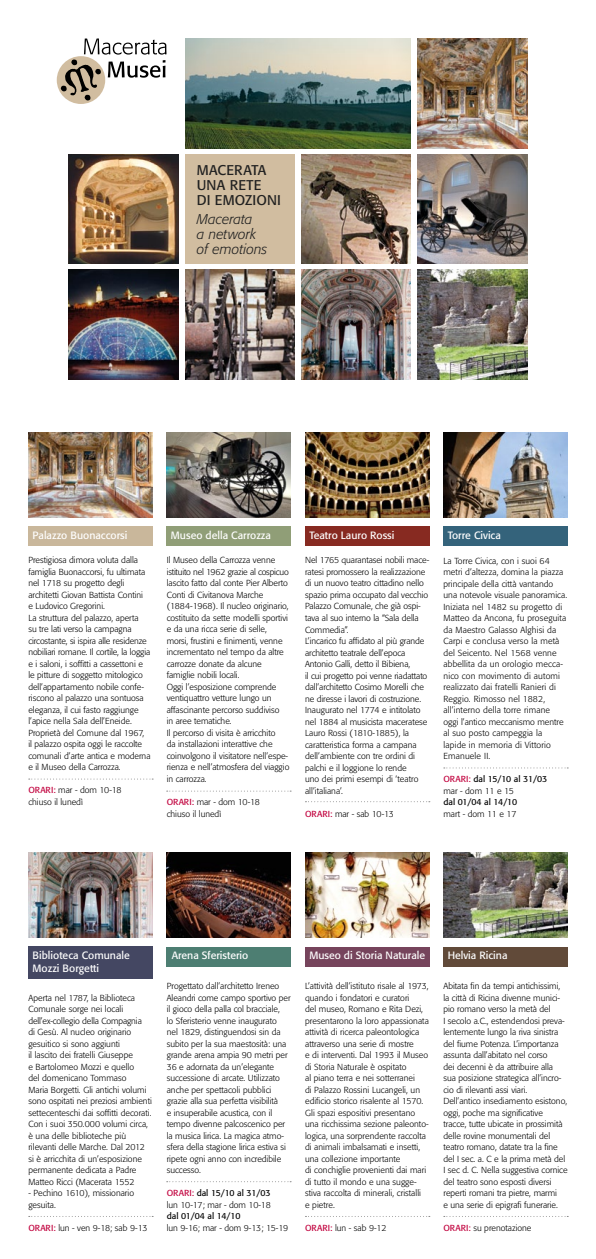
<style>
.page{position:relative;width:596px;height:1259px;background:#fff}
.page>*{position:absolute;margin:0;border:0;box-sizing:border-box;transform-origin:0 0}
.t1{font:italic 300 14px/15px "Formata";letter-spacing:.005em;color:#212121}
.t2{font:14px/15px "Formata";letter-spacing:.015em;color:#212121}
.t3{font:10.5px/12.6px "Formata";color:#fff}
.t4{font:300 8.7px/11.5px "Formata";color:#000}
.t5{font:300 8.7px/11.5px "Formata";letter-spacing:.02em;color:#000}
.t6{font:8.7px/11.5px "Formata";color:#000}
.t7{font:8.7px "Formata";letter-spacing:-.03em;color:#000}
.s1{font-weight:400;color:#c20540}
.s2{color:#c20540}
.s3{font-weight:300}
.s4{font-weight:400}
</style>
<div class="page">
<div style="left:28px;top:526px;width:124px;height:20px;background:#c9b79b"></div>
<div style="left:167px;top:526px;width:124px;height:20px;background:#909e77"></div>
<div style="left:305px;top:526px;width:124px;height:20px;background:#872a21"></div>
<div style="left:443px;top:526px;width:124px;height:20px;background:#34637b"></div>
<div style="left:28px;top:946px;width:124px;height:32px;background:#444762"></div>
<div style="left:167px;top:946px;width:124px;height:20px;background:#4d7e72"></div>
<div style="left:305px;top:946px;width:124px;height:20px;background:#76445c"></div>
<div style="left:443px;top:946px;width:124px;height:20px;background:#614a39"></div>
<img style="left:28px;top:432px;width:124px;height:85px">
<img style="left:28px;top:852px;width:124px;height:85px">
<img style="left:305px;top:432px;width:124px;height:85px">
<img style="left:305px;top:852px;width:124px;height:85px">
<div style="left:57px;top:56px;width:48px;height:48px;background:#d1bda0;border-radius:50%"></div>
<svg style="left:61px;top:38px;width:105px;height:63px"></svg>
<div style="left:185px;top:154px;width:109px;height:110px;background:#d1bda0"></div>
<img style="left:69px;top:154px;width:109px;height:110px">
<img style="left:417px;top:154px;width:110px;height:110px">
<img style="left:185px;top:38px;width:225px;height:110px">
<img style="left:417px;top:38px;width:110px;height:110px">
<img style="left:69px;top:269px;width:109px;height:110px">
<img style="left:301px;top:154px;width:109px;height:110px">
<img style="left:185px;top:269px;width:109px;height:110px">
<img style="left:417px;top:269px;width:110px;height:110px">
<img style="left:301px;top:269px;width:109px;height:110px">
<img style="left:167px;top:432px;width:124px;height:85px">
<img style="left:167px;top:852px;width:124px;height:85px">
<img style="left:443px;top:432px;width:124px;height:85px">
<img style="left:443px;top:852px;width:124px;height:85px">
<svg style="left:29px;top:778px;width:124px;height:1px"></svg>
<svg style="left:167px;top:790px;width:124px;height:1px"></svg>
<svg style="left:305px;top:801px;width:124px;height:1px"></svg>
<svg style="left:443px;top:767px;width:125px;height:1px"></svg>
<svg style="left:29px;top:1216px;width:124px;height:1px"></svg>
<svg style="left:167px;top:1181px;width:124px;height:1px"></svg>
<svg style="left:305px;top:1216px;width:124px;height:1px"></svg>
<svg style="left:443px;top:1216px;width:125px;height:1px"></svg>
<h1 class="t2" style="left:197px;top:162px;width:86px">Macerata una rete<br>di emozion i</h1>
<h1 class="t1" style="left:197px;top:211px;width:72px">Macerata<br>a network of emotions</h1>
<p class="t3" style="left:33px;top:529px;width:96px">Palazzo Buonaccorsi</p>
<p class="t3" style="left:171px;top:529px;width:101px">Museo della Carrozza</p>
<p class="t3" style="left:309px;top:529px;width:87px">Teatro Lauro Rossi</p>
<p class="t3" style="left:447px;top:529px;width:55px">Torre Civica</p>
<p class="t4" style="left:28px;top:554px;width:124px">Prestigiosa dimora voluta dalla famiglia Buonaccorsi, fu ultimata nel 1718 su progetto degli architetti Giovan Battista Contini<br>e Ludovico Gregorini.<br>La struttura del palazzo, aperta<br>su tre lati verso la campagna circostante, si ispira alle residenze nobiliari romane. Il cortile, la loggia e i saloni, i soffitti a cassettoni e le pitture di soggetto mitologico dell’appartamento nobile confe&shy;riscono al palazzo una sontuosa eleganza, il cui fasto raggiunge l’apice nella Sala dell’Eneide.<br>Proprietà del Comune dal 1967,<br>il palazzo ospita oggi le raccolte comunali d’arte antica e moderna e il Museo della Carrozza.</p>
<p class="t4" style="left:28px;top:784px;width:95px"><span class="s1">Orari:</span> mar - dom 10-18 chiuso il lunedì</p>
<p class="t4" style="left:167px;top:554px;width:124px">Il Museo della Carrozza venne istituito nel 1962 grazie al cospicuo lascito fatto dal conte Pier Alberto<br>Conti di Civitanova Marche (1884-1968). Il nucleo originario, costituito da sette modelli sportivi e da una ricca serie di selle, morsi, frustini e finimenti, venne incrementato nel tempo da altre carrozze donate da alcune famiglie nobili locali.<br>Oggi l’esposizione comprende ventiquattro vetture lungo un affascinante percorso suddiviso<br>in aree tematiche.<br>Il percorso di visita è arricchito<br>da installazioni interattive che coinvolgono il visitatore nell’espe&shy;rienza e nell’atmosfera del viaggio in carrozza.</p>
<p class="t4" style="left:167px;top:796px;width:95px"><span class="s1">Orari:</span> mar - dom 10-18 chiuso il lunedì</p>
<p class="t4" style="left:305px;top:555px;width:126px">Nel 1765 quarantasei nobili mace&shy;ratesi promossero la realizzazione di un nuovo teatro cittadino nello spazio prima occupato dal vecchio<br>Palazzo Comunale, che già ospi&shy;tava al suo interno la “Sala della<br>Commedia”.<br>L’incarico fu affidato al più grande architetto teatrale dell’epoca<br>Antonio Galli, detto il Bibiena,<br>il cui progetto poi venne riadattato dall’architetto Cosimo Morelli che ne diresse i lavori di costruzione.<br>Inaugurato nel 1774 e intitolato nel 1884 al musicista maceratese<br>Lauro Rossi (1810-1885), la caratteristica forma a campana dell’ambiente con tre ordini di palchi e il loggione lo rende<br>uno dei primi esempi di ‘teatro all’italiana’.</p>
<p class="t4" style="left:305px;top:808px;width:90px"><span class="s1">Orari:</span> mar - sab 10-13</p>
<p class="t5" style="left:443px;top:555px;width:125px">La Torre Civica, con i suoi 64 metri d’altezza, domina la piazza principale della città vantando una notevole visuale panoramica.<br>Iniziata nel 1482 su progetto di<br>Matteo da Ancona, fu proseguita da Maestro Galasso Alghisi da<br>Carpi e conclusa verso la metà del Seicento. Nel 1568 venne abbellita da un orologio mecca&shy;nico con movimento di automi realizzato dai fratelli Ranieri di<br>Reggio. Rimosso nel 1882, all’interno della torre rimane oggi l’antico meccanismo mentre al suo posto campeggia la<br>lapide in memoria di Vittorio<br>Emanuele II.</p>
<p class="t6" style="left:443px;top:773px;width:105px"><span class="s2">Orari:</span> dal 15/10 al 31/03 <span class="s3">mar - dom 11 e 15</span></p>
<p class="t7" style="left:443px;top:797px;width:75px">dal 01/04 al 14/10</p>
<p class="t4" style="left:443px;top:808px;width:74px">mart - dom 11 e 17</p>
<p class="t3" style="left:33px;top:949px;width:99px">Biblioteca Comunale<br>Mozzi Borgetti</p>
<p class="t3" style="left:172px;top:949px;width:78px">Arena Sferisterio</p>
<p class="t3" style="left:309px;top:949px;width:117px">Museo di Storia Naturale</p>
<p class="t3" style="left:447px;top:949px;width:61px">Helvia Ricina</p>
<p class="t4" style="left:28px;top:992px;width:125px">Aperta nel 1787, la Biblioteca<br>Comunale sorge nei locali dell’ex-collegio della Compagnia<br>di Gesù. Al nucleo originario gesuitico si sono aggiunti<br>il lascito dei fratelli Giuseppe<br>e Bartolomeo Mozzi e quello<br>del domenicano Tommaso<br>Maria Borgetti. Gli antichi volumi sono ospitati nei preziosi ambienti settecenteschi dai soffitti decorati.<br>Con i suoi 350.000 volumi circa, è una delle biblioteche più rilevanti delle Marche. Dal 2012 si è arricchita di un’esposizione permanente dedicata a Padre<br>Matteo Ricci (Macerata 1552</p>
<p class="t4" style="left:28px;top:1187px;width:107px">- Pechino 1610), missionario gesuita.</p>
<p class="t4" style="left:28px;top:1222px;width:120px"><span class="s1">Orari:</span> lun - ven 9-18; sab 9-13</p>
<p class="t4" style="left:167px;top:980px;width:125px">Progettato dall’architetto Ireneo<br>Aleandri come campo sportivo per il gioco della palla col bracciale,<br>lo Sferisterio venne inaugurato<br>nel 1829, distinguendosi sin da subito per la sua maestosità: una grande arena ampia 90 metri per<br>36 e adornata da un’elegante successione di arcate. Utilizzato anche per spettacoli pubblici grazie alla sua perfetta visibilità<br>e insuperabile acustica, con il tempo divenne palcoscenico per la musica lirica. La magica atmo&shy;sfera della stagione lirica estiva si ripete ogni anno con incredibile successo.</p>
<p class="t4" style="left:167px;top:1187px;width:105px"><span class="s1">Orari:</span> <span class="s4">dal 15/10 al 31/03 </span>lun 10-17; mar - dom 10-18</p>
<p class="t7" style="left:167px;top:1210px;width:75px">dal 01/04 al 14/10</p>
<p class="t4" style="left:167px;top:1222px;width:123px">lun 9-16; mar - dom 9-13; 15-19</p>
<p class="t4" style="left:305px;top:980px;width:125px">L’attività dell’istituto risale al 1973, quando i fondatori e curatori<br>del museo, Romano e Rita Dezi, presentarono la loro appassionata attività di ricerca paleontologica attraverso una serie di mostre<br>e di interventi. Dal 1993 il Museo di Storia Naturale è ospitato<br>al piano terra e nei sotterranei<br>di Palazzo Rossini Lucangeli, un edificio storico risalente al 1570.<br>Gli spazi espositivi presentano una ricchissima sezione paleonto&shy;logica, una sorprendente raccolta di animali imbalsamati e insetti, una collezione importante<br>di conchiglie provenienti dai mari di tutto il mondo e una sugge&shy;stiva raccolta di minerali, cristalli<br>e pietre.</p>
<p class="t4" style="left:305px;top:1222px;width:83px"><span class="s1">Orari:</span> lun - sab 9-12</p>
<p class="t4" style="left:443px;top:980px;width:126px">Abitata fin da tempi antichissimi, la città di Ricina divenne munici&shy;pio romano verso la metà del<br>I secolo a.C., estendendosi preva&shy;lentemente lungo la riva sinistra del fiume Potenza. L’importanza assunta dall’abitato nel corso<br>dei decenni è da attribuire alla sua posizione strategica all’incro&shy;cio di rilevanti assi viari.<br>Dell’antico insediamento esistono, oggi, poche ma significative tracce, tutte ubicate in prossimità delle rovine monumentali del teatro romano, datate tra la fine del I sec. a. C e la prima metà del I sec d. C. Nella suggestiva cornice del teatro sono esposti diversi reperti romani tra pietre, marmi<br>e una serie di epigrafi funerarie.</p>
<p class="t4" style="left:443px;top:1222px;width:89px"><span class="s1">Orari:</span> su prenotazione</p>
</div>
